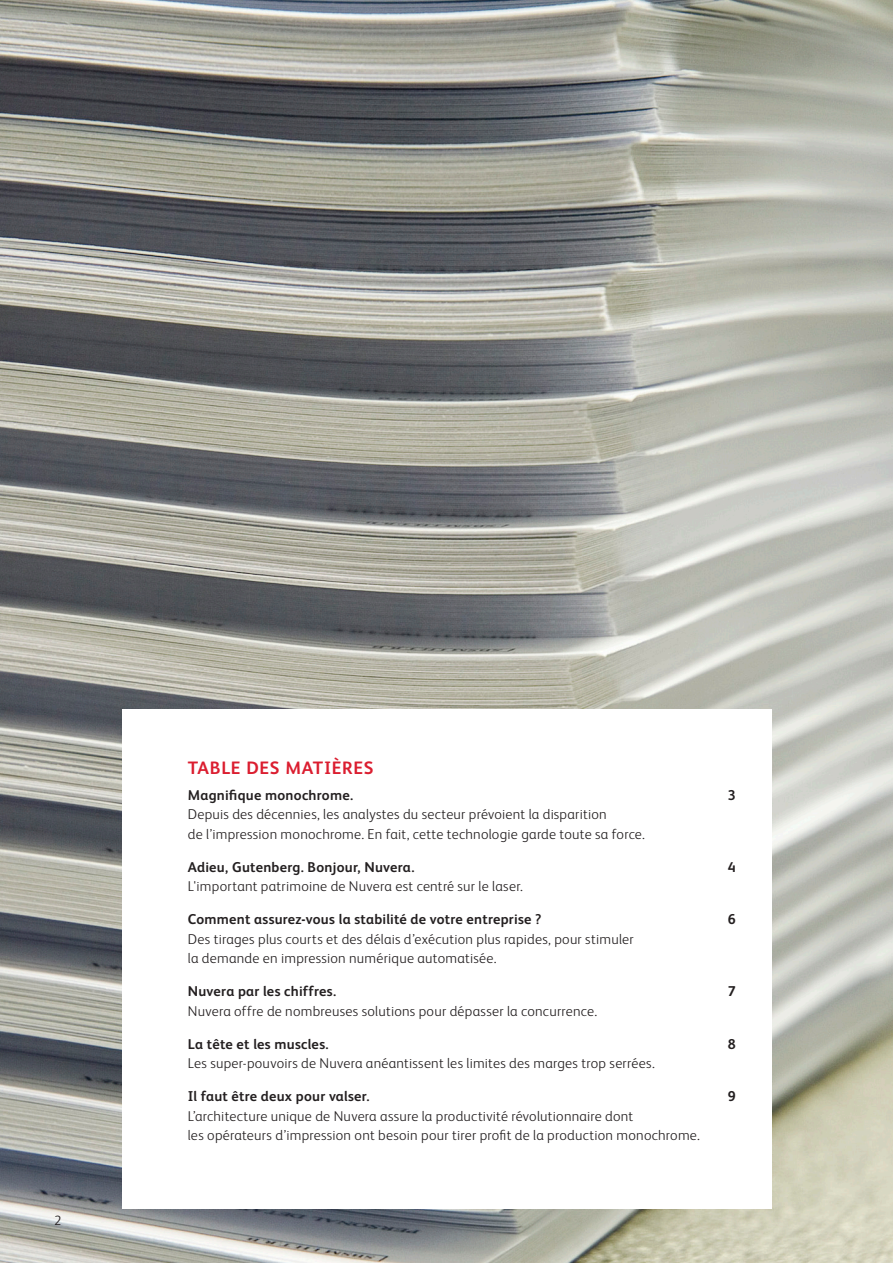
<style>
.page{position:relative;width:893px;height:1263px;background:#fff}
.page>*{position:absolute;margin:0;border:0;box-sizing:border-box;transform-origin:0 0}
.Body_Subhead{font:700 18px "Xerox Sans";letter-spacing:.035em;color:#db1e30}
.Body_Text___Bullets{font:300 14.25px/19.5px "Xerox Sans";letter-spacing:.015em;color:#231f20}
.Body_Text___Bullets-2{font:700 14.25px "Xerox Sans";letter-spacing:.015em;color:#231f20}
.t1{font:300 13.5px "Xerox Sans";color:#231f20}
</style>
<div class="page">
<img style="left:0;top:0;width:893px;height:1263px">
<div style="left:122px;top:709px;width:649px;height:499px;background:#fff"></div>
<p class="t1" style="left:54px;top:1212px;width:9px">2</p>
<p class="Body_Subhead" style="left:188px;top:755px;width:187px">TABLE DES MATIÈRES</p>
<p class="Body_Text___Bullets-2" style="left:188px;top:785px;width:167px">Magnifique monochrome.</p>
<p class="Body_Text___Bullets-2" style="left:728px;top:785px;width:9px">3</p>
<p class="Body_Text___Bullets" style="left:188px;top:804px;width:459px">Depuis des décennies, les analystes du secteur prévoient la disparition<br>de l’impression monochrome. En fait, cette technologie garde toute sa force.</p>
<p class="Body_Text___Bullets-2" style="left:188px;top:857px;width:228px">Adieu, Gutenberg. Bonjour, Nuvera.</p>
<p class="Body_Text___Bullets-2" style="left:728px;top:857px;width:9px">4</p>
<p class="Body_Text___Bullets" style="left:188px;top:876px;width:337px">L'important patrimoine de Nuvera est centré sur le laser.</p>
<p class="Body_Text___Bullets-2" style="left:188px;top:910px;width:355px">Comment assurez-vous la stabilité de votre entreprise ?</p>
<p class="Body_Text___Bullets-2" style="left:728px;top:910px;width:9px">6</p>
<p class="Body_Text___Bullets" style="left:188px;top:928px;width:447px">Des tirages plus courts et des délais d’exécution plus rapides, pour stimuler la demande en impression numérique automatisée.</p>
<p class="Body_Text___Bullets-2" style="left:188px;top:982px;width:150px">Nuvera par les chiffres.</p>
<p class="Body_Text___Bullets-2" style="left:728px;top:982px;width:9px">7</p>
<p class="Body_Text___Bullets" style="left:188px;top:1000px;width:411px">Nuvera offre de nombreuses solutions pour dépasser la concurrence.</p>
<p class="Body_Text___Bullets-2" style="left:188px;top:1034px;width:142px">La tête et les muscles.</p>
<p class="Body_Text___Bullets-2" style="left:728px;top:1034px;width:9px">8</p>
<p class="Body_Text___Bullets" style="left:188px;top:1053px;width:468px">Les super-pouvoirs de Nuvera anéantissent les limites des marges trop serrées.</p>
<p class="Body_Text___Bullets-2" style="left:188px;top:1087px;width:183px">Il faut être deux pour valser.</p>
<p class="Body_Text___Bullets-2" style="left:728px;top:1087px;width:9px">9</p>
<p class="Body_Text___Bullets" style="left:188px;top:1105px;width:514px">L’architecture unique de Nuvera assure la productivité révolutionnaire dont<br>les opérateurs d’impression ont besoin pour tirer profit de la production monochrome.</p>
</div>
